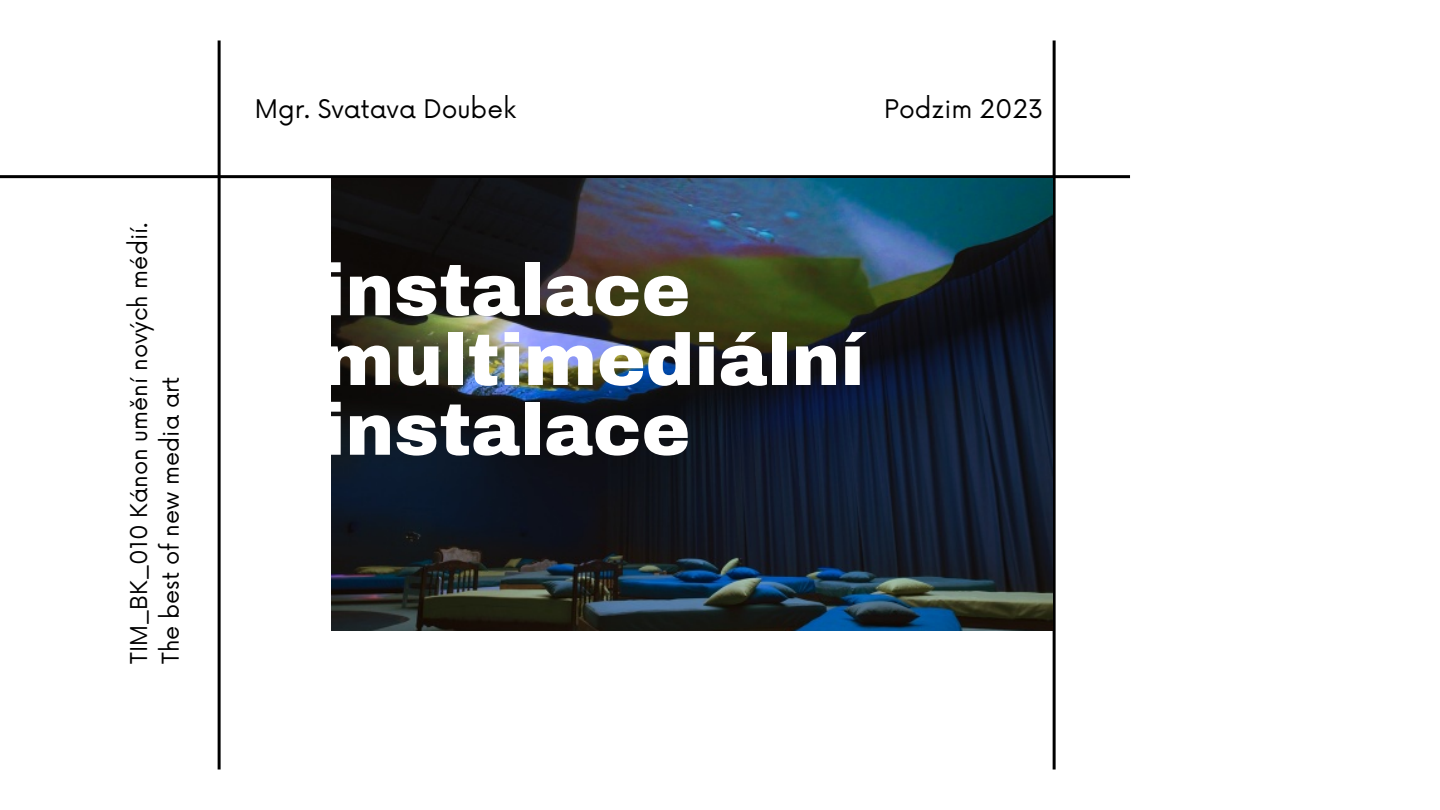
<style>
.page{position:relative;width:1440px;height:810px;background:#fff}
.page>*{position:absolute;margin:0;border:0;box-sizing:border-box;transform-origin:0 0}
.t1{font:900 73px/69.8px "Archivo";color:#fff}
.t2{font:25px "Now";color:#000}
.t3{font:22.6px "Now";color:#000}
</style>
<div class="page">
<hr style="left:1053px;top:40px;width:3px;height:730px;background:#000">
<hr style="left:218px;top:40px;width:3px;height:730px;background:#000">
<hr style="left:0;top:175px;width:1130px;height:3px;background:#000">
<img style="left:332px;top:178px;width:721px;height:452px">
<p class="t3" style="left:127px;top:664px;width:443px;rotate:-90deg">TIM_BK_010 Kánon umění nových médií.</p>
<p class="t3" style="left:158px;top:664px;width:289px;rotate:-90deg">The best of new media art</p>
<p class="t2" style="left:255px;top:95px;width:263px">Mgr. Svatava Doubek</p>
<p class="t2" style="left:884px;top:95px;width:161px">Podzim 2023</p>
<p class="t1" style="left:321px;top:256px;width:371px">instalace</p>
<p class="t1" style="left:321px;top:326px;width:545px">multimediální instalace</p>
</div>
